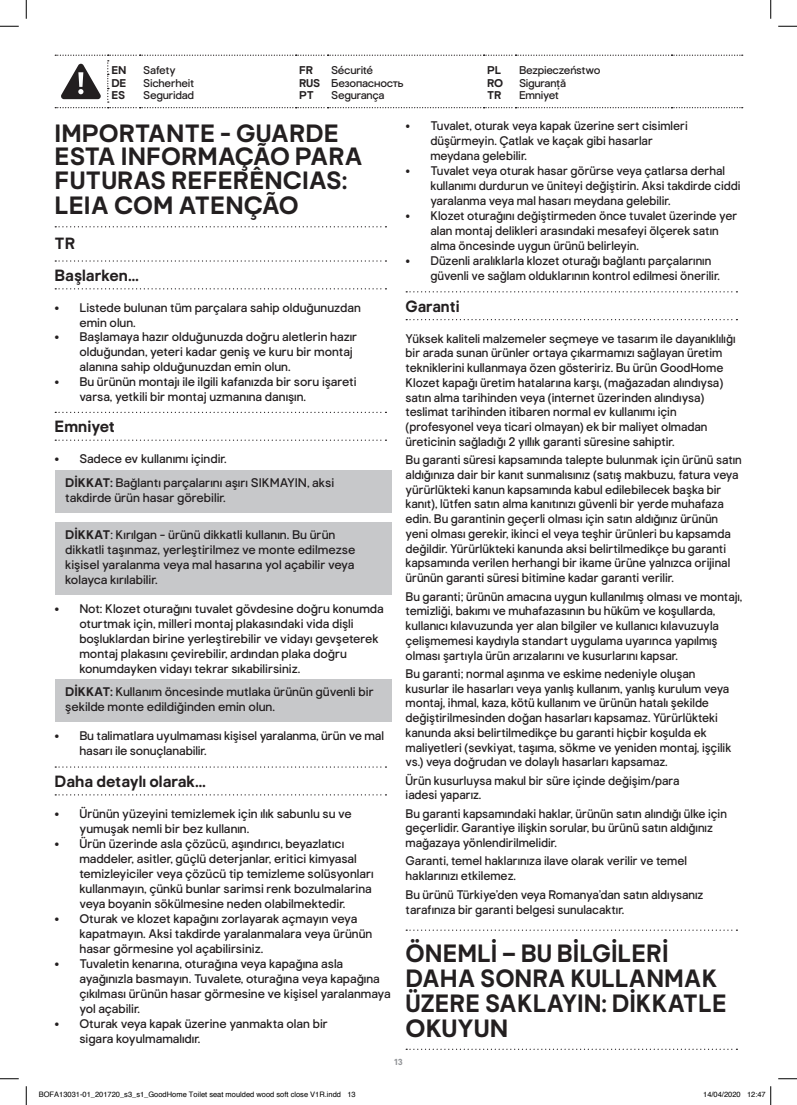
<style>
.page{position:relative;width:797px;height:1105px;background:#fff}
.page>*{position:absolute;margin:0;border:0;box-sizing:border-box;transform-origin:0 0}
.t1{font:700 25px/24.1px "Good Home";color:#231f20}
.t2{font:700 25px/25px "Good Home";color:#231f20;scale:.96 1}
.t3{font:700 16.25px/31.4px "Good Home";color:#231f20}
.t4{font:700 16.25px "Good Home";color:#231f20;scale:.96 1}
.t5{font:12.5px/14.8px "Good Home";color:#231f20;scale:.96 1}
.t6{font:12.5px/15px "Good Home";color:#231f20}
.t7{font:11.25px "Good Home";letter-spacing:-.02em;color:#231f20}
.t8{font:700 11.25px "Good Home";letter-spacing:-.02em;color:#231f20}
.t9{font:700 8.75px "Good Home";color:#939598}
.t10{font:7.5px "Helvetica";color:#000}
.s1{font-weight:700}
</style>
<div class="page">
<svg style="left:55px;top:55px;width:687px;height:53px"></svg>
<svg style="left:55px;top:226px;width:331px;height:1px"></svg>
<svg style="left:55px;top:260px;width:331px;height:2px"></svg>
<svg style="left:55px;top:288px;width:331px;height:1px"></svg>
<svg style="left:55px;top:412px;width:331px;height:1px"></svg>
<svg style="left:55px;top:440px;width:331px;height:1px"></svg>
<svg style="left:55px;top:766px;width:331px;height:2px"></svg>
<svg style="left:55px;top:794px;width:331px;height:1px"></svg>
<div style="left:55px;top:470px;width:336px;height:42px;background:#c7c8ca"></div>
<div style="left:55px;top:523px;width:336px;height:72px;background:#c7c8ca"></div>
<div style="left:55px;top:679px;width:336px;height:43px;background:#c7c8ca"></div>
<svg style="left:406px;top:291px;width:331px;height:1px"></svg>
<svg style="left:406px;top:319px;width:331px;height:1px"></svg>
<svg style="left:406px;top:929px;width:331px;height:2px"></svg>
<svg style="left:406px;top:1049px;width:331px;height:1px"></svg>
<svg style="left:0;top:25px;width:19px;height:2px"></svg>
<svg style="left:778px;top:25px;width:19px;height:2px"></svg>
<svg style="left:0;top:1078px;width:19px;height:1px"></svg>
<svg style="left:778px;top:1078px;width:19px;height:1px"></svg>
<svg style="left:25px;top:0;width:2px;height:19px"></svg>
<svg style="left:25px;top:1086px;width:2px;height:19px"></svg>
<svg style="left:770px;top:0;width:1px;height:19px"></svg>
<svg style="left:770px;top:1086px;width:1px;height:19px"></svg>
<p class="t8" style="left:111px;top:64px;width:17px">EN</p>
<p class="t7" style="left:143px;top:64px;width:34px">Safety</p>
<p class="t8" style="left:299px;top:64px;width:15px">FR</p>
<p class="t7" style="left:331px;top:64px;width:44px">Sécurité</p>
<p class="t8" style="left:487px;top:64px;width:15px">PL</p>
<p class="t7" style="left:519px;top:64px;width:83px">Bezpieczeństwo</p>
<p class="t8" style="left:111px;top:76px;width:16px">DE</p>
<p class="t7" style="left:143px;top:76px;width:52px">Sicherheit</p>
<p class="t7" style="left:299px;top:76px;width:106px"><span class="s1">RUS</span> Безопасность</p>
<p class="t8" style="left:487px;top:76px;width:18px">RO</p>
<p class="t7" style="left:519px;top:76px;width:49px">Siguranță</p>
<p class="t8" style="left:111px;top:89px;width:15px">ES</p>
<p class="t7" style="left:143px;top:89px;width:52px">Seguridad</p>
<p class="t8" style="left:299px;top:89px;width:16px">PT</p>
<p class="t7" style="left:331px;top:89px;width:55px">Segurança</p>
<p class="t8" style="left:487px;top:89px;width:16px">TR</p>
<p class="t7" style="left:519px;top:89px;width:41px">Emniyet</p>
<h1 class="t1" style="left:55px;top:122px;width:310px">IMPORTANTE - GUARDE<br>ESTA INFORMAÇÃO PARA<br>FUTURAS REFERÊNCIAS:<br>LEIA COM ATENÇÃO</h1>
<h2 class="t3" style="left:55px;top:229px;width:86px">TR<br>Başlarken…</h2>
<p class="t6" style="left:79px;top:300px;width:283px;text-indent:-25px">• Listede bulunan tüm parçalara sahip olduğunuzdan emin olun.</p>
<p class="t6" style="left:79px;top:330px;width:279px;text-indent:-25px">• Başlamaya hazır olduğunuzda doğru aletlerin hazır olduğundan, yeteri kadar geniş ve kuru bir montaj alanına sahip olduğunuzdan emin olun.</p>
<p class="t6" style="left:79px;top:374px;width:278px;text-indent:-25px">• Bu ürünün montajı ile ilgili kafanızda bir soru işareti varsa, yetkili bir montaj uzmanına danışın.</p>
<h2 class="t3" style="left:55px;top:411px;width:62px">Emniyet</h2>
<p class="t6" style="left:65px;top:448px;width:270px;line-height:23.4px;text-indent:-11px">• Sadece ev kullanımı içindir.<br><span class="s1">DİKKAT:</span> Bağlantı parçalarını aşırı SIKMAYIN, aksi</p>
<p class="t6" style="left:65px;top:490px;width:162px">takdirde ürün hasar görebilir.</p>
<p class="t6" style="left:65px;top:528px;width:291px"><span class="s1">DİKKAT</span>: Kırılgan - ürünü dikkatli kullanın. Bu ürün dikkatli taşınmaz, yerleştirilmez ve monte edilmezse kişisel yaralanma veya mal hasarına yol açabilir veya kolayca kırılabilir.</p>
<p class="t6" style="left:79px;top:602px;width:306px;text-indent:-25px">• Not: Klozet oturağını tuvalet gövdesine doğru konumda oturtmak için, milleri montaj plakasındaki vida dişli boşluklardan birine yerleştirebilir ve vidayı gevşeterek montaj plakasını çevirebilir, ardından plaka doğru konumdayken vidayı tekrar sıkabilirsiniz.</p>
<p class="t6" style="left:65px;top:684px;width:310px"><span class="s1">DİKKAT:</span> Kullanım öncesinde mutlaka ürünün güvenli bir şekilde monte edildiğinden emin olun.</p>
<p class="t6" style="left:79px;top:728px;width:306px;text-indent:-25px">• Bu talimatlara uyulmaması kişisel yaralanma, ürün ve mal hasarı ile sonuçlanabilir.</p>
<h2 class="t3" style="left:55px;top:766px;width:153px">Daha detaylı olarak…</h2>
<p class="t6" style="left:79px;top:806px;width:274px;text-indent:-25px">• Ürünün yüzeyini temizlemek için ılık sabunlu su ve yumuşak nemli bir bez kullanın.</p>
<p class="t6" style="left:79px;top:836px;width:296px;text-indent:-25px">• Ürün üzerinde asla çözücü, aşındırıcı, beyazlatıcı maddeler, asitler, güçlü deterjanlar, eritici kimyasal temizleyiciler veya çözücü tip temizleme solüsyonları kullanmayın, çünkü bunlar sarimsi renk bozulmalarina veya boyanin sökülmesine neden olabilmektedir.</p>
<p class="t6" style="left:79px;top:911px;width:294px;text-indent:-25px">• Oturak ve klozet kapağını zorlayarak açmayın veya kapatmayın. Aksi takdirde yaralanmalara veya ürünün hasar görmesine yol açabilirsiniz.</p>
<p class="t6" style="left:79px;top:956px;width:313px;text-indent:-25px">• Tuvaletin kenarına, oturağına veya kapağına asla ayağınızla basmayın. Tuvalete, oturağına veya kapağına çıkılması ürünün hasar görmesine ve kişisel yaralanmaya yol açabilir.</p>
<p class="t6" style="left:79px;top:1016px;width:250px;text-indent:-25px">• Oturak veya kapak üzerine yanmakta olan bir sigara koyulmamalıdır.</p>
<p class="t5" style="left:430px;top:118px;width:269px;text-indent:-25px">• Tuvalet, oturak veya kapak üzerine sert cisimleri düşürmeyin. Çatlak ve kaçak gibi hasarlar meydana gelebilir.</p>
<p class="t5" style="left:430px;top:163px;width:324px;text-indent:-25px">• Tuvalet veya oturak hasar görürse veya çatlarsa derhal kullanımı durdurun ve üniteyi değiştirin. Aksi takdirde ciddi yaralanma veya mal hasarı meydana gelebilir.</p>
<p class="t5" style="left:430px;top:208px;width:321px;text-indent:-25px">• Klozet oturağını değiştirmeden önce tuvalet üzerinde yer alan montaj delikleri arasındaki mesafeyi ölçerek satın alma öncesinde uygun ürünü belirleyin.</p>
<p class="t5" style="left:430px;top:253px;width:303px;text-indent:-25px">• Düzenli aralıklarla klozet oturağı bağlantı parçalarının güvenli ve sağlam olduklarının kontrol edilmesi önerilir.</p>
<h2 class="t4" style="left:405px;top:296px;width:58px">Garanti</h2>
<p class="t5" style="left:405px;top:331px;width:345px">Yüksek kaliteli malzemeler seçmeye ve tasarım ile dayanıklılığı bir arada sunan ürünler ortaya çıkarmamızı sağlayan üretim tekniklerini kullanmaya özen gösteririz. Bu ürün GoodHome Klozet kapağı üretim hatalarına karşı, (mağazadan alındıysa) satın alma tarihinden veya (internet üzerinden alındıysa) teslimat tarihinden itibaren normal ev kullanımı için (profesyonel veya ticari olmayan) ek bir maliyet olmadan üreticinin sağladığı 2 yıllık garanti süresine sahiptir.</p>
<p class="t5" style="left:405px;top:453px;width:352px">Bu garanti süresi kapsamında talepte bulunmak için ürünü satın aldığınıza dair bir kanıt sunmalısınız (satış makbuzu, fatura veya yürürlükteki kanun kapsamında kabul edilebilecek başka bir kanıt), lütfen satın alma kanıtınızı güvenli bir yerde muhafaza edin. Bu garantinin geçerli olması için satın aldığınız ürünün yeni olması gerekir, ikinci el veya teşhir ürünleri bu kapsamda değildir. Yürürlükteki kanunda aksi belirtilmedikçe bu garanti kapsamında verilen herhangi bir ikame ürüne yalnızca orijinal ürünün garanti süresi bitimine kadar garanti verilir.</p>
<p class="t5" style="left:405px;top:589px;width:352px">Bu garanti; ürünün amacına uygun kullanılmış olması ve montajı, temizliği, bakımı ve muhafazasının bu hüküm ve koşullarda, kullanıcı kılavuzunda yer alan bilgiler ve kullanıcı kılavuzuyla çelişmemesi kaydıyla standart uygulama uyarınca yapılmış olması şartıyla ürün arızalarını ve kusurlarını kapsar.</p>
<p class="t5" style="left:405px;top:666px;width:341px">Bu garanti; normal aşınma ve eskime nedeniyle oluşan kusurlar ile hasarları veya yanlış kullanım, yanlış kurulum veya montaj, ihmal, kaza, kötü kullanım ve ürünün hatalı şekilde değiştirilmesinden doğan hasarları kapsamaz. Yürürlükteki kanunda aksi belirtilmedikçe bu garanti hiçbir koşulda ek maliyetleri (sevkiyat, taşıma, sökme ve yeniden montaj, işçilik vs.) veya doğrudan ve dolaylı hasarları kapsamaz.</p>
<p class="t5" style="left:405px;top:773px;width:287px">Ürün kusurluysa makul bir süre içinde değişim/para iadesi yaparız.</p>
<p class="t5" style="left:405px;top:806px;width:336px">Bu garanti kapsamındaki haklar, ürünün satın alındığı ülke için geçerlidir. Garantiye ilişkin sorular, bu ürünü satın aldığınız mağazaya yönlendirilmelidir.</p>
<p class="t5" style="left:405px;top:854px;width:295px">Garanti, temel haklarınıza ilave olarak verilir ve temel haklarınızı etkilemez.</p>
<p class="t5" style="left:405px;top:887px;width:312px">Bu ürünü Türkiye’den veya Romanya’dan satın aldıysanız tarafınıza bir garanti belgesi sunulacaktır.</p>
<h1 class="t2" style="left:405px;top:941px;width:336px">ÖNEMLİ – BU BİLGİLERİ<br>DAHA SONRA KULLANMAK<br>ÜZERE SAKLAYIN: DİKKATLE<br>OKUYUN</h1>
<p class="t9" style="left:394px;top:1056px;width:10px">13</p>
<p class="t10" style="left:39px;top:1089px;width:318px">BOFA13031-01_201720_s3_s1_GoodHome Toilet seat moulded wood soft close V1R.indd 13</p>
<p class="t10" style="left:703px;top:1089px;width:64px">14/04/2020 12:47</p>
</div>
